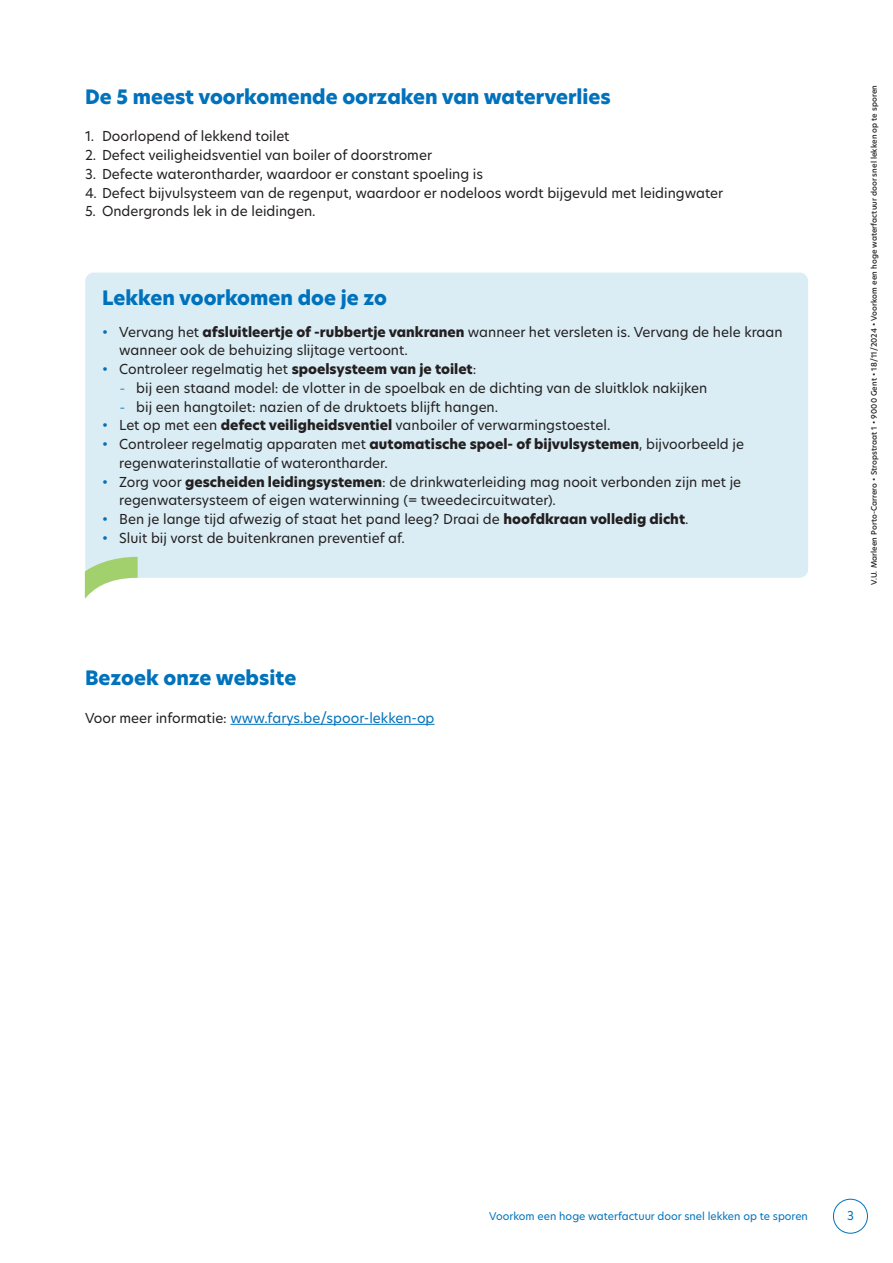
<style>
.page{position:relative;width:893px;height:1263px;background:#fff}
.page>*{position:absolute;margin:0;border:0;box-sizing:border-box;transform-origin:0 0}
.KADER_TITEL{font:800 19.5px "New Hero";color:#0072bc}
.t1{font:13.5px/18.8px "New Hero";color:#231f20}
.broodtekst{font:13.5px "New Hero";color:#0072bc}
.t2{font:12px "New Hero";color:#0072bc}
.t3{font:10.5px "New Hero";color:#0072bc}
.VU_en_referentie{font:500 7.5px "New Hero";letter-spacing:.01em;color:#231f20}
.s1{color:#0072bc}
.s2{font-weight:800}
.s3{font-family:"Museo Sans 300";color:#0072bc}
.s4{color:#231f20}
</style>
<div class="page">
<div style="left:833px;top:1199px;width:35px;height:34px;border:1px solid #0072bc;border-radius:50%"></div>
<hr style="left:230px;top:724px;width:205px;height:1px;background:#0072bc">
<div style="left:85px;top:273px;width:723px;height:305px;background:#daedf5;border-radius:9px"></div>
<svg style="left:85px;top:557px;width:53px;height:42px"></svg>
<h1 class="KADER_TITEL" style="left:85px;top:83px;width:527px">De 5 meest voorkomende oorzaken van waterverlies</h1>
<p class="t1" style="left:85px;top:127px;width:206px">1. Doorlopend of lekkend toilet</p>
<p class="t1" style="left:85px;top:145px;width:349px">2. Defect veiligheidsventiel van boiler of doorstromer</p>
<p class="t1" style="left:85px;top:164px;width:400px">3. Defecte waterontharder, waardoor er constant spoeling is</p>
<p class="t1" style="left:85px;top:183px;width:640px">4. Defect bijvulsysteem van de regenput, waardoor er nodeloos wordt bijgevuld met leidingwater</p>
<p class="t1" style="left:85px;top:202px;width:232px">5. Ondergronds lek in de leidingen.</p>
<p class="KADER_TITEL" style="left:102px;top:285px;width:286px">Lekken voorkomen doe je zo</p>
<p class="t1" style="left:119px;top:322px;width:665px;text-indent:-17px"><span class="s1">•</span> Vervang het <span class="s2">afsluitleertje of -rubbertje vankranen</span> wanneer het versleten is. Vervang de hele kraan wanneer ook de behuizing slijtage vertoont.</p>
<p class="t1" style="left:102px;top:360px;width:376px"><span class="s1">•</span> Controleer regelmatig het <span class="s2">spoelsysteem van je toilet</span>:</p>
<p class="t1" style="left:119px;top:378px;width:589px"><span class="s3">-</span> bij een staand model: de vlotter in de spoelbak en de dichting van de sluitklok nakijken</p>
<p class="t1" style="left:119px;top:397px;width:380px"><span class="s3">-</span> bij een hangtoilet: nazien of de druktoets blijft hangen.</p>
<p class="t1" style="left:102px;top:416px;width:510px"><span class="s1">•</span> Let op met een <span class="s2">defect veiligheidsventiel</span> vanboiler of verwarmingstoestel.</p>
<p class="t1" style="left:119px;top:435px;width:626px;text-indent:-17px"><span class="s1">•</span> Controleer regelmatig apparaten met <span class="s2">automatische spoel- of bijvulsystemen</span>, bijvoorbeeld je regenwaterinstallatie of waterontharder.</p>
<p class="t1" style="left:119px;top:472px;width:623px;text-indent:-17px"><span class="s1">•</span> Zorg voor <span class="s2">gescheiden leidingsystemen</span>: de drinkwaterleiding mag nooit verbonden zijn met je regenwatersysteem of eigen waterwinning (= tweedecircuitwater).</p>
<p class="t1" style="left:102px;top:510px;width:588px"><span class="s1">•</span> Ben je lange tijd afwezig of staat het pand leeg? Draai de <span class="s2">hoofdkraan volledig dicht</span>.</p>
<p class="t1" style="left:102px;top:528px;width:304px"><span class="s1">•</span> Sluit bij vorst de buitenkranen preventief af.</p>
<h1 class="KADER_TITEL" style="left:85px;top:665px;width:213px">Bezoek onze website</h1>
<p class="broodtekst" style="left:85px;top:708px;width:351px"><span class="s4">Voor meer informatie:</span> www.farys.be/spoor-lekken-op</p>
<p class="VU_en_referentie" style="left:869px;top:585px;width:501px;rotate:-90deg">V.U. Marleen Porto-Carrero • Stropstraat 1 • 9000 Gent • 18/11/2024 • Voorkom een hoge waterfactuur door snel lekken op te sporen</p>
<p class="t3" style="left:489px;top:1209px;width:320px">Voorkom een hoge waterfactuur door snel lekken op te sporen</p>
<p class="t2" style="left:847px;top:1208px;width:8px">3</p>
</div>
